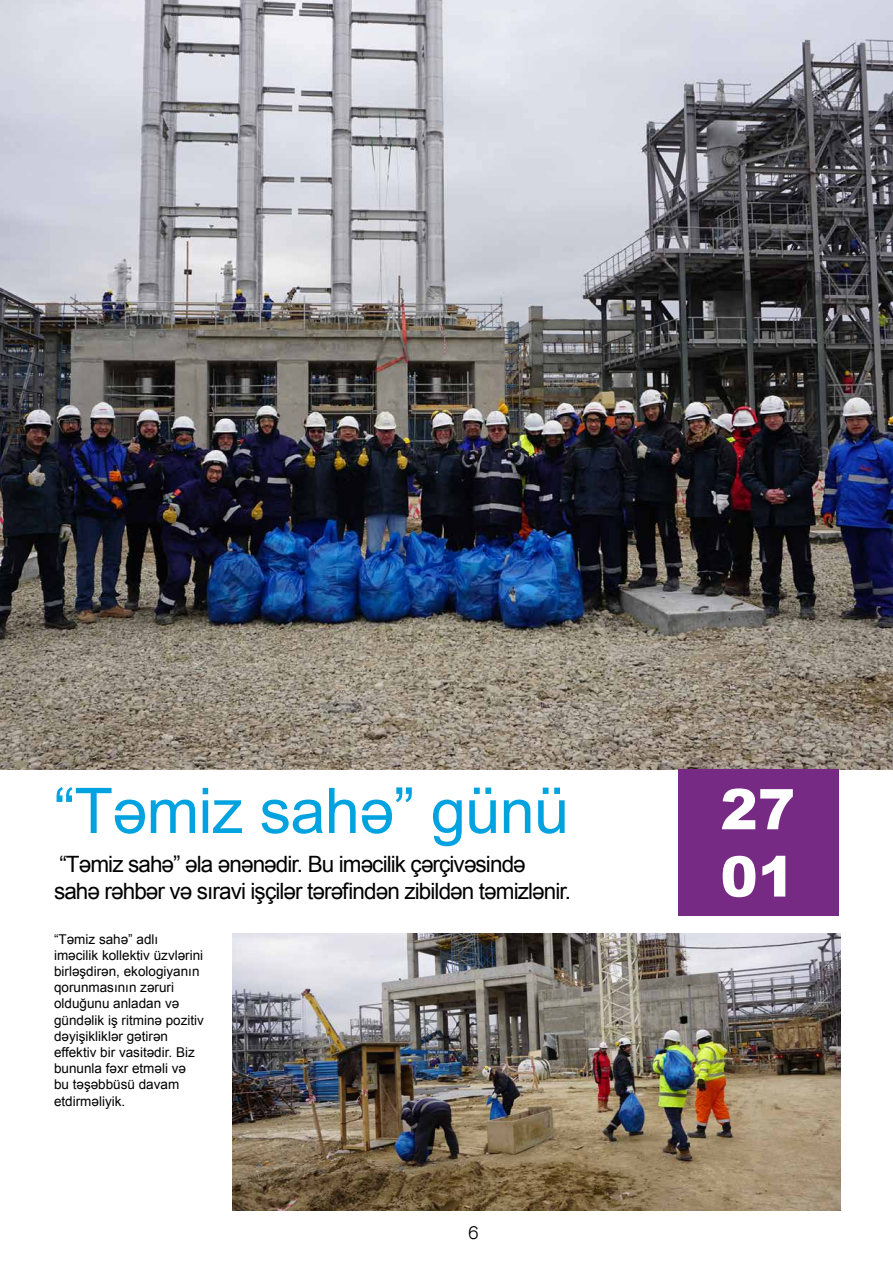
<style>
.page{position:relative;width:893px;height:1263px;background:#fff}
.page>*{position:absolute;margin:0;border:0;box-sizing:border-box;transform-origin:0 0}
.t1{font:63px "Arial";letter-spacing:-.01em;color:#00a3e0}
.t2{font:900 56.1px/67.3px "Arial";color:#fff}
.t3{font:22.5px/27px "Arial";letter-spacing:-.04em;color:#010000}
.t4{font:300 18px "Akzidenz Grotesk";color:#000}
.t5{font:13.5px/16.2px "Arial";color:#000}
</style>
<div class="page">
<img style="left:0;top:0;width:893px;height:769px">
<div style="left:678px;top:769px;width:161px;height:147px;background:#762a84"></div>
<img style="left:232px;top:934px;width:608px;height:277px">
<h1 class="t1" style="left:54px;top:767px;width:517px">“Təmiz sahə” günü</h1>
<h3 class="t3" style="left:54px;top:850px;width:519px">“Təmiz sahə” əla ənənədir. Bu iməcilik çərçivəsində sahə rəhbər və sıravi işçilər tərəfindən zibildən təmizlənir.</h3>
<p class="t5" style="left:54px;top:931px;width:152px">“Təmiz sahə” adlı iməcilik kollektiv üzvlərini birləşdirən, ekologiyanın qorunmasının zəruri olduğunu anladan və gündəlik iş ritminə pozitiv dəyişikliklər gətirən effektiv bir vasitədir. Biz bununla fəxr etməli və bu təşəbbüsü davam etdirməliyik.</p>
<h3 class="t4" style="left:468px;top:1222px;width:12px">6</h3>
<h2 class="t2" style="left:720px;top:774px;width:76px">27<br>01</h2>
</div>
